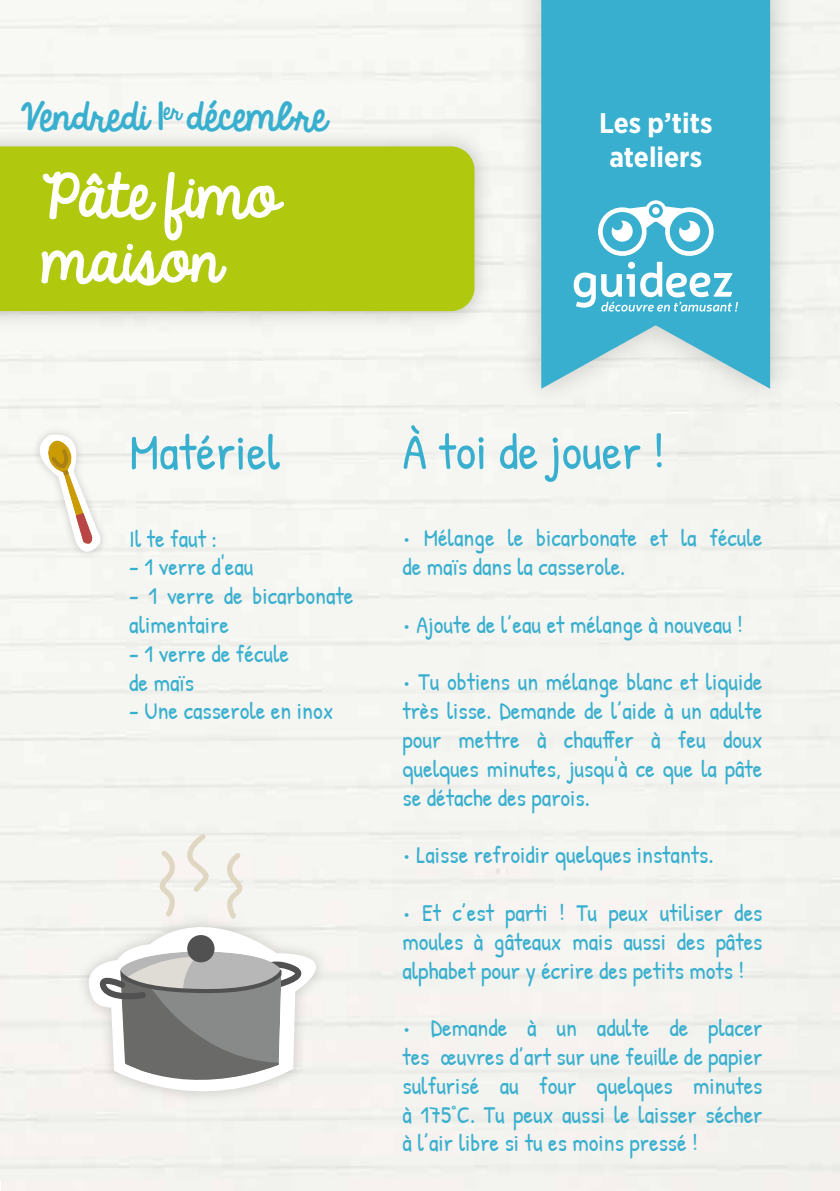
<style>
.page{position:relative;width:840px;height:1191px;background:#fff}
.page>*{position:absolute;margin:0;border:0;box-sizing:border-box;transform-origin:0 0}
.t1{font:54px/64.8px "KG Always A Good Time";color:#fff}
.t2{font:50.2px "Patrick Hand";color:#39afcf}
.t3{font:34px "KG Always A Good Time";color:#39afcf}
.t4{font:700 28.4px/34px "Gotham Narrow";color:#fff;text-align:center}
.t5{font:24px/28.8px "Patrick Hand";color:#39afcf}
</style>
<div class="page">
<img style="left:0;top:120px;width:501px;height:218px">
<div style="left:0;top:146px;width:474px;height:165px;background:#b0c80d"></div>
<div style="left:28px;top:423px;width:85px;height:141px;background:#f8f9f4"></div>
<svg style="left:22px;top:429px;width:84px;height:129px"></svg>
<img style="left:506px;top:0;width:298px;height:424px">
<svg style="left:541px;top:0;width:228px;height:389px;background:#4bb5d1"></svg>
<svg style="left:597px;top:200px;width:116px;height:56px"></svg>
<svg style="left:573px;top:272px;width:22px;height:36px"></svg>
<svg style="left:601px;top:262px;width:136px;height:49px"></svg>
<svg style="left:76px;top:900px;width:276px;height:218px;fill:#f5f4f0"></svg>
<svg style="left:120px;top:951px;width:161px;height:40px"></svg>
<div style="left:187px;top:935px;width:27px;height:27px;background:#505150;border-radius:50%"></div>
<svg style="left:100px;top:957px;width:216px;height:142px"></svg>
<svg style="left:144px;top:831px;width:113px;height:92px"></svg>
<h3 class="t3" style="left:21px;top:91px;width:307px">Vendredi 1<sup>er</sup> décembre</h3>
<h1 class="t1" style="left:42px;top:167px;width:238px">Pâte fimo maison</h1>
<p class="t4" style="left:598px;top:106px;width:115px">Les p’tits ateliers</p>
<h2 class="t2" style="left:129px;top:417px;width:152px">Matériel</h2>
<p class="t5" style="left:129px;top:523px;width:89px">Il te faut :</p>
<p class="t5" style="left:129px;top:552px;width:126px">- 1 verre d'eau</p>
<p class="t5" style="left:129px;top:581px;width:225px">- 1 verre de bicarbonate alimentaire</p>
<p class="t5" style="left:129px;top:638px;width:161px">- 1 verre de fécule de maïs</p>
<p class="t5" style="left:129px;top:696px;width:206px">- Une casserole en inox</p>
<h2 class="t2" style="left:402px;top:416px;width:264px">À toi de jouer !</h2>
<p class="t5" style="left:402px;top:523px;width:361px">• Mélange le bicarbonate et la fécule de maïs dans la casserole.</p>
<p class="t5" style="left:402px;top:609px;width:342px">• Ajoute de l’eau et mélange à nouveau !</p>
<p class="t5" style="left:402px;top:667px;width:361px;text-align:justify">• Tu obtiens un mélange blanc et liquide très lisse. Demande de l’aide à un adulte pour mettre à chauffer à feu doux quelques minutes, jusqu'à ce que la pâte se détache des parois.</p>
<p class="t5" style="left:402px;top:840px;width:312px">• Laisse refroidir quelques instants.</p>
<p class="t5" style="left:402px;top:897px;width:361px;text-align:justify">• Et c’est parti ! Tu peux utiliser des moules à gâteaux mais aussi des pâtes alphabet pour y écrire des petits mots !</p>
<p class="t5" style="left:402px;top:1013px;width:361px;text-align:justify">• Demande à un adulte de placer tes œuvres d’art sur une feuille de papier sulfurisé au four quelques minutes à 175°C. Tu peux aussi le laisser sécher à l’air libre si tu es moins pressé !</p>
</div>
